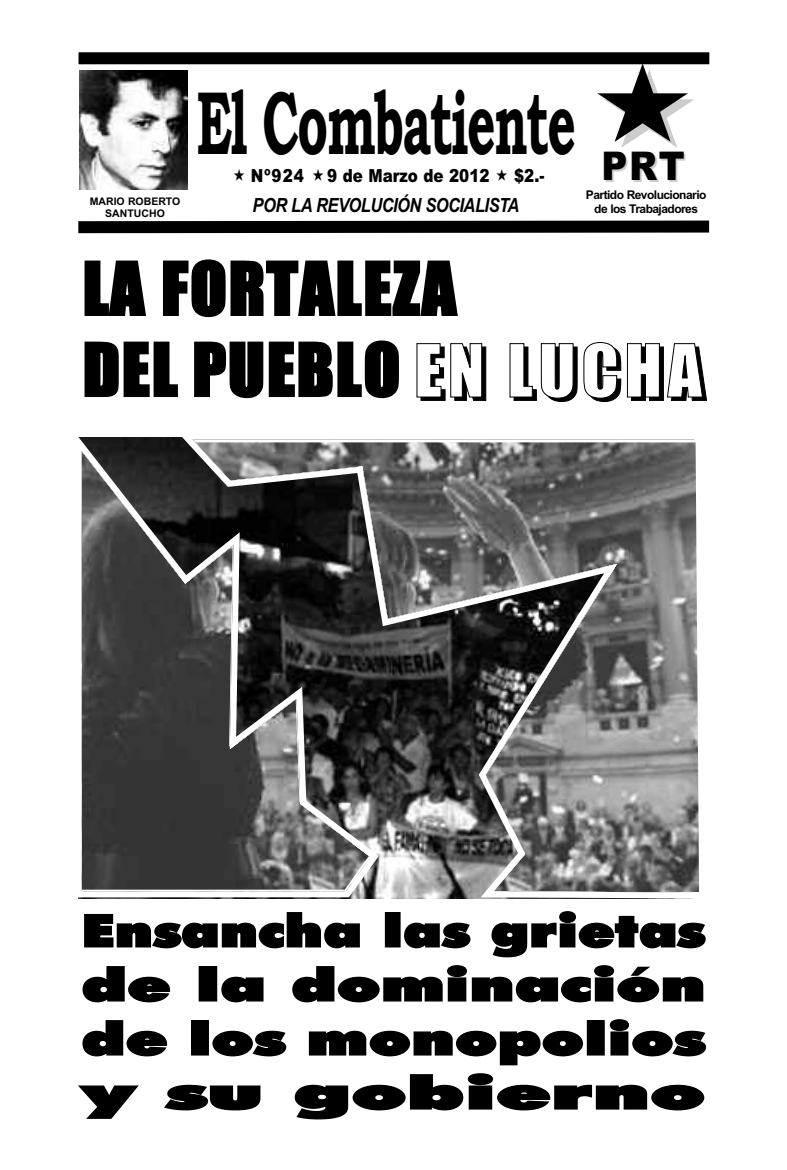
<style>
.page{position:relative;width:787px;height:1170px;background:#fff}
.page>*{position:absolute;margin:0;border:0;box-sizing:border-box;transform-origin:0 0}
.t1{font:700 90px "Bookman Old Style";letter-spacing:-.035em;color:#000;scale:.55 1}
.t2{font:67.5px/81px "Impact";letter-spacing:.03em;color:#000}
.t3{font:900 45px/54px "Futura BT";color:#000;text-align:justify;scale:1.27 1}
.t4{font:900 39.6px "Arial";color:#000;scale:.91 1}
.t5{font:italic 700 19.5px "Arial";letter-spacing:-.03em;color:#000;scale:.84 1}
.t6{font:900 18px "Arial";color:#000;scale:.84 1}
.t7{font:700 12px "Arial";letter-spacing:-.045em;color:#000}
.t8{font:700 10.5px/12.6px "Arial";color:#000;text-align:center}
.s1{color:#fff}
</style>
<div class="page">
<svg style="left:78px;top:220px;width:632px;height:14px;background:#242424"></svg>
<img style="left:79px;top:70px;width:108px;height:119px">
<div style="left:78px;top:52px;width:631px;height:12px;background:#000"></div>
<svg style="left:78px;top:437px;width:101px;height:455px;background:#454545"></svg>
<svg style="left:179px;top:437px;width:520px;height:461px;background:#626262"></svg>
<svg style="left:597px;top:64px;width:91px;height:1px"></svg>
<p class="t8" style="left:90px;top:195px;width:92px">MARIO ROBERTO<br>SANTUCHO</p>
<h1 class="t1" style="left:196px;top:70px;width:691px">El Combatiente</h1>
<p class="t4" style="left:601px;top:143px;width:93px">PRT</p>
<p class="t7" style="left:586px;top:188px;width:122px">Partido Revolucionario</p>
<p class="t6" style="left:251px;top:165px;width:65px">Nº924</p>
<p class="t6" style="left:327px;top:165px;width:195px">9 de Marzo de 2012</p>
<p class="t6" style="left:514px;top:165px;width:38px">$2.-</p>
<p class="t5" style="left:252px;top:194px;width:319px">POR LA REVOLUCIÓN SOCIALISTA</p>
<p class="t7" style="left:594px;top:201px;width:105px">de los Trabajadores</p>
<h2 class="t2" style="left:83px;top:251px;width:621px">LA FORTALEZA<br>DEL PUEBLO <span class="s1">EN LUCHA</span></h2>
<p class="t3" style="left:81px;top:904px;width:493px">Ensancha las grietas de la dominación de los monopolios y su gobierno</p>
</div>
